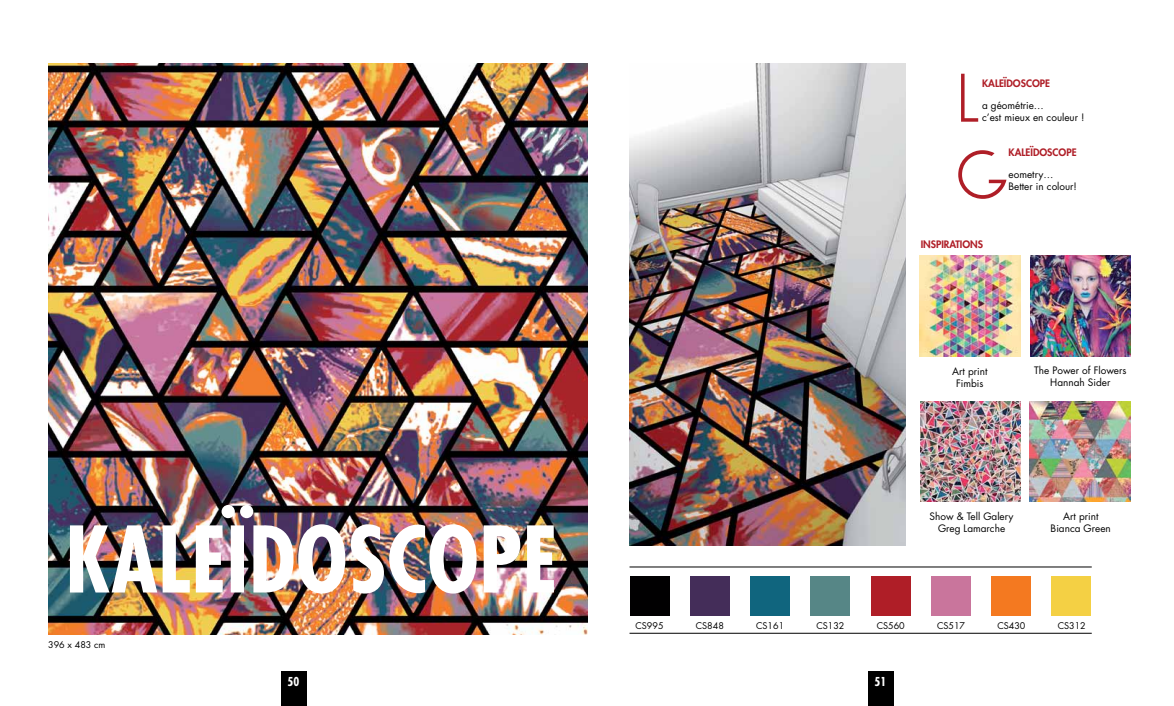
<style>
.page{position:relative;width:1174px;height:706px;background:#fff}
.page>*{position:absolute;margin:0;border:0;box-sizing:border-box;transform-origin:0 0}
.t1{font:700 condensed 89px "Futura";color:#fff}
.t2{font:52.7px "LT Oksana";color:#af1e27}
.t3{font:700 condensed 12px "Futura";color:#fff}
.t4{font:10px/12px "Futura";color:#000;text-align:center}
.t5{font:800 10px "Futura";color:#af1e27}
.t6{font:9px "Futura";color:#000}
</style>
<div class="page">
<img style="left:48px;top:64px;width:539px;height:570px">
<div style="left:280px;top:671px;width:26px;height:35px;background:#000"></div>
<div style="left:867px;top:671px;width:26px;height:35px;background:#000"></div>
<img style="left:629px;top:64px;width:276px;height:481px">
<hr style="left:629px;top:566px;width:462px;height:1px;background:#000">
<hr style="left:629px;top:633px;width:462px;height:1px;background:#000">
<div style="left:630px;top:576px;width:39px;height:40px;background:#010001"></div>
<div style="left:810px;top:576px;width:40px;height:40px;background:#568686"></div>
<div style="left:690px;top:576px;width:39px;height:40px;background:#442d59"></div>
<div style="left:870px;top:576px;width:40px;height:40px;background:#af1e27"></div>
<div style="left:991px;top:576px;width:39px;height:40px;background:#f47920"></div>
<div style="left:750px;top:576px;width:40px;height:40px;background:#10657e"></div>
<div style="left:931px;top:576px;width:39px;height:40px;background:#c9759c"></div>
<div style="left:1051px;top:576px;width:39px;height:40px;background:#f4d044"></div>
<img style="left:920px;top:401px;width:100px;height:101px">
<img style="left:919px;top:256px;width:101px;height:100px">
<img style="left:1030px;top:256px;width:100px;height:100px">
<img style="left:1029px;top:401px;width:101px;height:101px">
<h2 class="t2" style="left:958px;top:59px;width:21px">L</h2>
<p class="t5" style="left:982px;top:76px;width:7px">KALE</p>
<p class="t5" style="left:1004px;top:76px;width:42px">ÏDOSCOPE</p>
<p class="t4" style="left:982px;top:99px;width:63px">a géométrie…</p>
<p class="t4" style="left:982px;top:111px;width:104px">c’est mieux en couleur !</p>
<p class="t5" style="left:1008px;top:146px;width:7px">KALE</p>
<p class="t5" style="left:1030px;top:146px;width:42px">ÏDOSCOPE</p>
<p class="t4" style="left:1008px;top:169px;width:46px">eometry…</p>
<h2 class="t2" style="left:954px;top:136px;width:50px">G</h2>
<p class="t4" style="left:1008px;top:181px;width:70px">Better in colour!</p>
<p class="t5" style="left:920px;top:237px;width:9px">INSPIRATI</p>
<p class="t5" style="left:962px;top:237px;width:15px">ONS</p>
<h1 class="t1" style="left:65px;top:502px;width:485px">KALEÏDOSCOPE</h1>
<p class="t6" style="left:48px;top:639px;width:59px">396 x 483 cm</p>
<p class="t4" style="left:952px;top:365px;width:37px">Art print<br>Fimbis</p>
<p class="t4" style="left:1034px;top:364px;width:94px">The Power of Flowers<br>Hannah Sider</p>
<p class="t4" style="left:929px;top:510px;width:85px">Show &amp; Tell Galery<br>Greg Lamarche</p>
<p class="t4" style="left:1050px;top:510px;width:62px">Art print<br>Bianca Green</p>
<p class="t6" style="left:635px;top:619px;width:30px">CS995</p>
<p class="t6" style="left:695px;top:619px;width:30px">CS848</p>
<p class="t6" style="left:756px;top:619px;width:30px">CS161</p>
<p class="t6" style="left:816px;top:619px;width:30px">CS132</p>
<p class="t6" style="left:876px;top:619px;width:30px">CS560</p>
<p class="t6" style="left:937px;top:619px;width:30px">CS517</p>
<p class="t6" style="left:997px;top:619px;width:30px">CS430</p>
<p class="t6" style="left:1057px;top:619px;width:30px">CS312</p>
<p class="t3" style="left:288px;top:674px;width:13px">50</p>
<p class="t3" style="left:874px;top:674px;width:13px">51</p>
</div>
